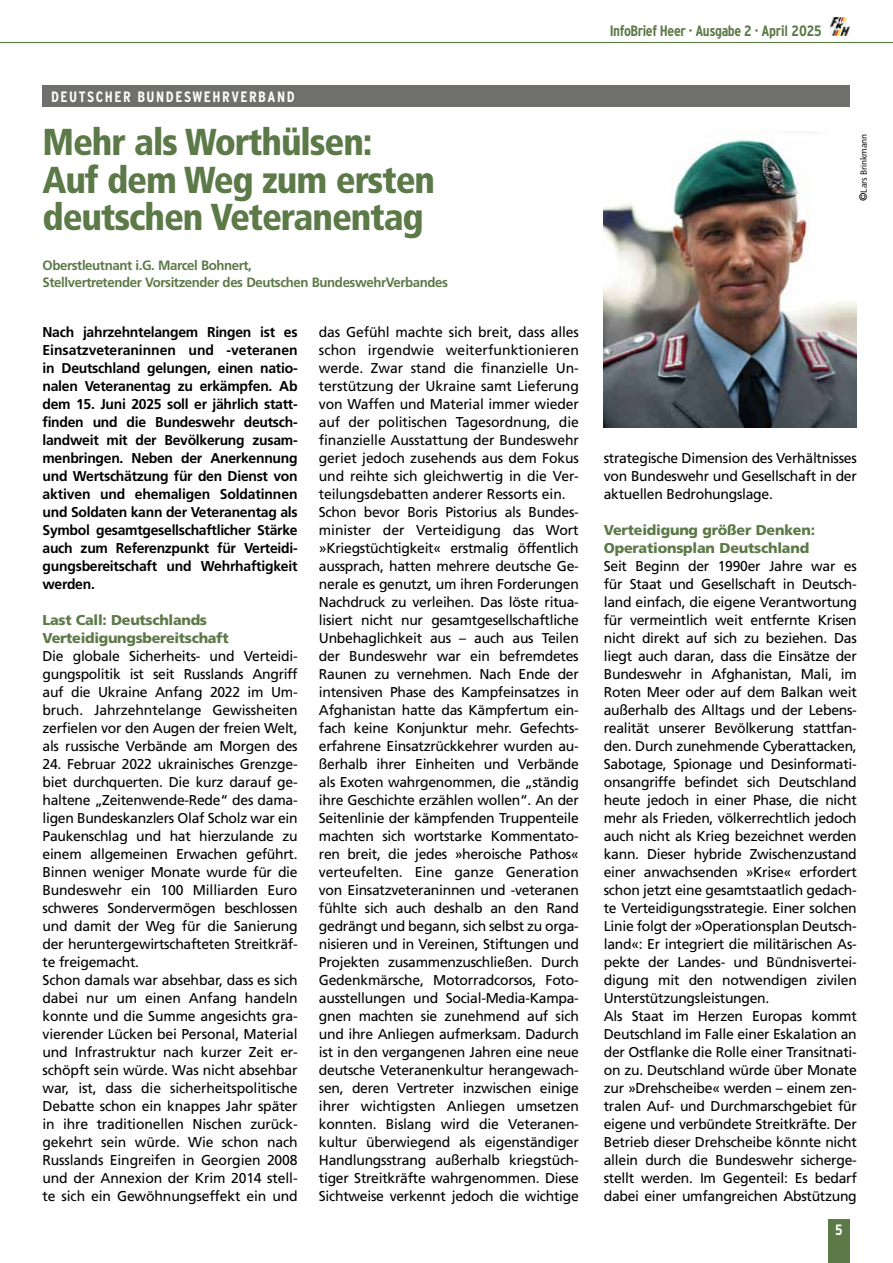
<style>
.page{position:relative;width:893px;height:1263px;background:#fff}
.page>*{position:absolute;margin:0;border:0;box-sizing:border-box;transform-origin:0 0}
.t1{font:900 condensed 37.5px/37.5px "Frutiger";letter-spacing:-.03em;color:#5c7948}
.t2{font:700 condensed 15px "Interstate";letter-spacing:-.03em;color:#5c7948}
.t3{font:700 condensed 15px "Interstate";letter-spacing:.1em;color:#fff}
.t4{font:14.25px/18px "Frutiger LT Pro";letter-spacing:-.02em;color:#000}
.t5{font:700 14.25px/18px "Frutiger";letter-spacing:-.015em;color:#000;text-align:justify}
.t6{font:900 14.25px/18px "Frutiger";letter-spacing:-.015em;color:#5c7948}
.t7{font:700 13.5px/16.5px "Frutiger";letter-spacing:-.03em;color:#5c7948}
.t8{font:9px "Syntax";color:#000}
.s1{font-family:"Frutiger LT Pro";font-size:10.5px}
</style>
<div class="page">
<hr style="left:0;top:42px;width:893px;height:1px;background:#5c7948">
<img style="left:829px;top:17px;width:21px;height:19px">
<div style="left:828px;top:1219px;width:21px;height:44px;background:#5c7948"></div>
<img style="left:604px;top:138px;width:253px;height:289px">
<div style="left:43px;top:85px;width:807px;height:21px;background:#6f6f6e"></div>
<p class="t3" style="left:51px;top:88px;width:245px">DEUTSCHER BUNDESWEHRVERBAND</p>
<h1 class="t1" style="left:43px;top:124px;width:394px">Mehr als Worthülsen:<br>Auf dem Weg zum ersten deutschen Veteranentag</h1>
<p class="t7" style="left:43px;top:257px;width:407px">Oberstleutnant i.G. Marcel Bohnert,<br>Stellvertretender Vorsitzender des Deutschen BundeswehrVerbandes</p>
<p class="t5" style="left:43px;top:323px;width:257px">Nach jahrzehntelangem Ringen ist es Einsatzveteraninnen und -veteranen in Deutschland gelungen, einen natio&shy;nalen Veteranentag zu erkämpfen. Ab dem 15. Juni 2025 soll er jährlich statt&shy;finden und die Bundeswehr deutsch&shy;landweit mit der Bevölkerung zusam&shy;menbringen. Neben der Anerkennung und Wertschätzung für den Dienst von aktiven und ehemaligen Soldatinnen und Soldaten kann der Veteranentag als Symbol gesamtgesellschaftlicher Stärke auch zum Referenzpunkt für Verteidi&shy;gungsbereitschaft und Wehrhaftigkeit werden.</p>
<p class="t6" style="left:43px;top:611px;width:188px">Last Call: Deutschlands<br>Verteidigungsbereitschaft</p>
<p class="t4" style="left:43px;top:647px;width:257px;text-align:justify">Die globale Sicherheits- und Verteidi&shy;gungspolitik ist seit Russlands Angriff auf die Ukraine Anfang 2022 im Um&shy;bruch. Jahrzehntelange Gewissheiten zerfielen vor den Augen der freien Welt, als russische Verbände am Morgen des</p>
<p class="t4" style="left:43px;top:755px;width:257px">24. Februar 2022 ukrainisches Grenzge&shy;biet durchquerten. Die kurz darauf ge&shy;haltene „Zeitenwende-Rede“ des dama&shy;ligen Bundeskanzlers Olaf Scholz war ein Paukenschlag und hat hierzulande zu einem allgemeinen Erwachen geführt.<br>Binnen weniger Monate wurde für die Bundeswehr ein 100 Milliarden Euro schweres Sondervermögen beschlossen und damit der Weg für die Sanierung der heruntergewirtschafteten Streitkräf&shy;te freigemacht.<br>Schon damals war absehbar, dass es sich dabei nur um einen Anfang handeln konnte und die Summe angesichts gra&shy;vierender Lücken bei Personal, Material und Infrastruktur nach kurzer Zeit er&shy;schöpft sein würde. Was nicht absehbar war, ist, dass die sicherheitspolitische Debatte schon ein knappes Jahr später in ihre traditionellen Nischen zurück&shy;gekehrt sein würde. Wie schon nach Russlands Eingreifen in Georgien 2008 und der Annexion der Krim 2014 stell&shy;te sich ein Gewöhnungseffekt ein und</p>
<p class="t4" style="left:319px;top:323px;width:262px">das Gefühl machte sich breit, dass alles schon irgendwie weiterfunktionieren werde. Zwar stand die finanzielle Un&shy;terstützung der Ukraine samt Lieferung von Waffen und Material immer wieder auf der politischen Tagesordnung, die finanzielle Ausstattung der Bundeswehr geriet jedoch zusehends aus dem Fokus und reihte sich gleichwertig in die Ver&shy;teilungsdebatten anderer Ressorts ein.<br>Schon bevor Boris Pistorius als Bundes&shy;minister der Verteidigung das Wort »Kriegstüchtigkeit« erstmalig öffentlich aussprach, hatten mehrere deutsche Ge&shy;nerale es genutzt, um ihren Forderungen Nachdruck zu verleihen. Das löste ritua&shy;lisiert nicht nur gesamtgesellschaftliche Unbehaglichkeit aus – auch aus Teilen der Bundeswehr war ein befremdetes Raunen zu vernehmen. Nach Ende der intensiven Phase des Kampfeinsatzes in Afghanistan hatte das Kämpfertum ein&shy;fach keine Konjunktur mehr. Gefechts&shy;erfahrene Einsatzrückkehrer wurden au&shy;ßerhalb ihrer Einheiten und Verbände als Exoten wahrgenommen, die „ständig ihre Geschichte erzählen wollen“. An der Seitenlinie der kämpfenden Truppenteile machten sich wortstarke Kommentato&shy;ren breit, die jedes »heroische Pathos« verteufelten. Eine ganze Generation von Einsatzveteraninnen und -veteranen fühlte sich auch deshalb an den Rand gedrängt und begann, sich selbst zu orga&shy;nisieren und in Vereinen, Stiftungen und Projekten zusammenzuschließen. Durch Gedenkmärsche, Motorradcorsos, Foto&shy;ausstellungen und Social-Media-Kampa&shy;gnen machten sie zunehmend auf sich und ihre Anliegen aufmerksam. Dadurch ist in den vergangenen Jahren eine neue deutsche Veteranenkultur herangewach&shy;sen, deren Vertreter inzwischen einige ihrer wichtigsten Anliegen umsetzen konnten. Bislang wird die Veteranen&shy;kultur überwiegend als eigenständiger Handlungsstrang außerhalb kriegstüch&shy;tiger Streitkräfte wahrgenommen. Diese Sichtweise verkennt jedoch die wichtige</p>
<p class="t2" style="left:610px;top:22px;width:213px">InfoBrief Heer · Ausgabe 2 · April 2025</p>
<p class="t8" style="left:858px;top:201px;width:69px;rotate:-90deg"><span class="s1">©</span>Lars Brinkmann</p>
<p class="t4" style="left:604px;top:449px;width:254px;text-align:justify">strategische Dimension des Verhältnisses von Bundeswehr und Gesellschaft in der aktuellen Bedrohungslage.</p>
<p class="t6" style="left:604px;top:521px;width:213px">Verteidigung größer Denken:<br>Operationsplan Deutschland</p>
<p class="t4" style="left:604px;top:557px;width:255px">Seit Beginn der 1990er Jahre war es für Staat und Gesellschaft in Deutsch&shy;land einfach, die eigene Verantwortung für vermeintlich weit entfernte Krisen nicht direkt auf sich zu beziehen. Das liegt auch daran, dass die Einsätze der Bundeswehr in Afghanistan, Mali, im Roten Meer oder auf dem Balkan weit außerhalb des Alltags und der Lebens&shy;realität unserer Bevölkerung stattfan&shy;den. Durch zunehmende Cyberattacken, Sabotage, Spionage und Desinformati&shy;onsangriffe befindet sich Deutschland heute jedoch in einer Phase, die nicht mehr als Frieden, völkerrechtlich jedoch auch nicht als Krieg bezeichnet werden kann. Dieser hybride Zwischenzustand einer anwachsenden »Krise« erfordert schon jetzt eine gesamtstaatlich gedach&shy;te Verteidigungsstrategie. Einer solchen Linie folgt der »Operationsplan Deutsch&shy;land«: Er integriert die militärischen As&shy;pekte der Landes- und Bündnisvertei&shy;digung mit den notwendigen zivilen Unterstützungsleistungen.<br>Als Staat im Herzen Europas kommt Deutschland im Falle einer Eskalation an der Ostflanke die Rolle einer Transitnati&shy;on zu. Deutschland würde über Monate zur »Drehscheibe« werden – einem zen&shy;tralen Auf- und Durchmarschgebiet für eigene und verbündete Streitkräfte. Der Betrieb dieser Drehscheibe könnte nicht allein durch die Bundeswehr sicherge&shy;stellt werden. Im Gegenteil: Es bedarf dabei einer umfangreichen Abstützung</p>
<p class="t3" style="left:835px;top:1221px;width:9px">5</p>
</div>
